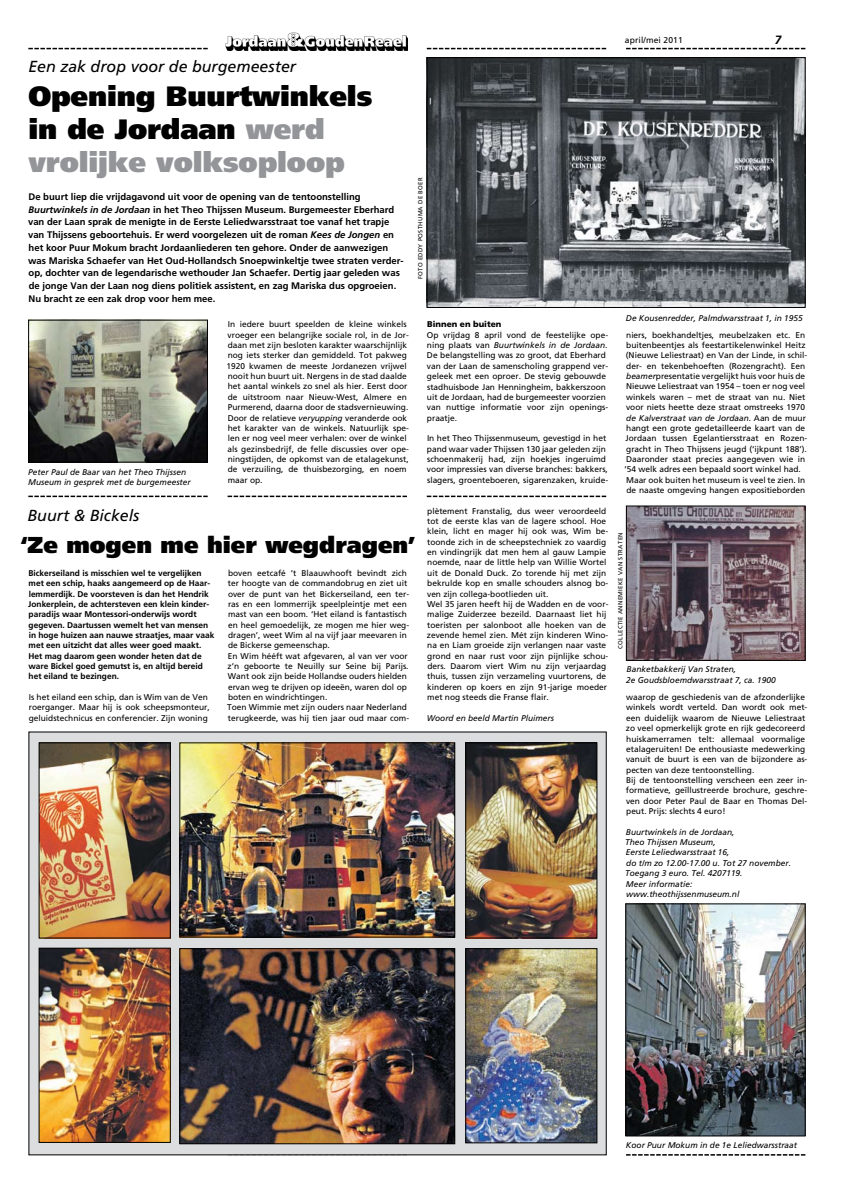
<style>
.page{position:relative;width:848px;height:1191px;background:#fff}
.page>*{position:absolute;margin:0;border:0;box-sizing:border-box;transform-origin:0 0}
.t1{font:900 28px/33px "Frutiger LT Std";letter-spacing:-.005em;color:#000}
.t2{font:900 23px "Frutiger LT Std";color:#000}
.t3{font:italic 16px "Frutiger LT Std";color:#000}
.t4{font:italic 700 12px "Frutiger LT Std";color:#000}
.t5{font:700 9.5px/12.7px "Frutiger LT Std";color:#000}
.t6{font:8.5px "Frutiger LT Std";letter-spacing:.015em;color:#000}
.t7{font:8.4px/10.4px "Frutiger LT Std";color:#000}
.t8{font:700 8.4px/10.4px "Frutiger LT Std";color:#000}
.t9{font:italic 8.4px/10.4px "Frutiger LT Std";color:#000}
.t10{font:900 8.4px "Frutiger LT Std";color:#000}
.t11{font:6px "Frutiger LT Std";letter-spacing:.05em;color:#000}
.s1{color:#939598}
.s2{font-style:italic}
</style>
<div class="page">
<svg style="left:427px;top:48px;width:179px;height:1px"></svg>
<svg style="left:626px;top:48px;width:179px;height:1px"></svg>
<svg style="left:28px;top:48px;width:180px;height:1px"></svg>
<div style="left:218px;top:29px;width:198px;height:24px;background:linear-gradient(to right,#fff,#fff)"></div>
<img style="left:226px;top:32px;width:181px;height:18px">
<svg style="left:427px;top:495px;width:179px;height:2px"></svg>
<svg style="left:626px;top:1154px;width:179px;height:1px"></svg>
<svg style="left:28px;top:495px;width:180px;height:2px"></svg>
<svg style="left:227px;top:495px;width:180px;height:2px"></svg>
<div style="left:29px;top:731px;width:577px;height:424px;background:#dcddde"></div>
<img style="left:41px;top:744px;width:127px;height:192px">
<div style="left:39px;top:742px;width:131px;height:196px;border:1px solid #000"></div>
<img style="left:467px;top:744px;width:128px;height:192px">
<div style="left:465px;top:742px;width:132px;height:196px;border:1px solid #000"></div>
<img style="left:181px;top:950px;width:272px;height:192px">
<div style="left:179px;top:948px;width:276px;height:196px;border:1px solid #000"></div>
<img style="left:181px;top:744px;width:272px;height:191px">
<div style="left:179px;top:742px;width:276px;height:195px;border:1px solid #000"></div>
<img style="left:41px;top:950px;width:127px;height:190px">
<div style="left:39px;top:948px;width:131px;height:194px;border:1px solid #000"></div>
<img style="left:467px;top:950px;width:128px;height:191px">
<div style="left:465px;top:948px;width:132px;height:195px;border:1px solid #000"></div>
<img style="left:628px;top:508px;width:175px;height:150px">
<img style="left:30px;top:322px;width:176px;height:138px">
<div style="left:28px;top:320px;width:180px;height:142px;border:1px solid #000"></div>
<img style="left:429px;top:59px;width:374px;height:247px">
<div style="left:427px;top:57px;width:378px;height:251px;border:1px solid #000"></div>
<img style="left:627px;top:905px;width:176px;height:229px">
<div style="left:625px;top:903px;width:180px;height:233px;border:1px solid #000"></div>
<h3 class="t3" style="left:28px;top:57px;width:269px">Een zak drop voor de burgemeester</h3>
<h1 class="t1" style="left:28px;top:80px;width:345px">Opening Buurtwinkels in de Jordaan <span class="s1">werd vrolijke volksoploop</span></h1>
<p class="t5" style="left:28px;top:190px;width:377px">De buurt liep die vrijdagavond uit voor de opening van de tentoonstelling <span class="s2">Buurtwinkels in de Jordaan</span> in het Theo Thijssen Museum. Burgemeester Eberhard van der Laan sprak de menigte in de Eerste Leliedwarsstraat toe vanaf het trapje van Thijssens geboortehuis. Er werd voorgelezen uit de roman <span class="s2">Kees de Jongen</span> en het koor Puur Mokum bracht Jordaanliederen ten gehore. Onder de aanwezigen was Mariska Schaefer van Het Oud-Hollandsch Snoepwinkeltje twee straten verder&shy;op, dochter van de legendarische wethouder Jan Schaefer. Dertig jaar geleden was de jonge Van der Laan nog diens politiek assistent, en zag Mariska dus opgroeien.<br>Nu bracht ze een zak drop voor hem mee.</p>
<p class="t11" style="left:417px;top:279px;width:103px;rotate:-90deg">FOTO EDDY POSTHUMA DE BOER</p>
<p class="t9" style="left:28px;top:466px;width:164px">Peter Paul de Baar van het Theo Thijssen<br>Museum in gesprek met de burgemeester</p>
<p class="t7" style="left:227px;top:319px;width:184px">In iedere buurt speelden de kleine winkels vroeger een belangrijke sociale rol, in de Jor&shy;daan met zijn besloten karakter waarschijnlijk nog iets sterker dan gemiddeld. Tot pakweg 1920 kwamen de meeste Jordanezen vrijwel nooit hun buurt uit. Nergens in de stad daalde het aantal winkels zo snel als hier. Eerst door de uitstroom naar Nieuw-West, Almere en Purmerend, daarna door de stadsvernieuwing.<br>Door de relatieve <span class="s2">veryupping</span> veranderde ook het karakter van de winkels. Natuurlijk spe&shy;len er nog veel meer verhalen: over de winkel als gezinsbedrijf, de felle discussies over ope&shy;ningstijden, de opkomst van de etalagekunst, de verzuiling, de thuisbezorging, en noem maar op.</p>
<p class="t10" style="left:427px;top:319px;width:76px">Binnen en buiten</p>
<p class="t7" style="left:427px;top:330px;width:183px">Op vrijdag 8 april vond de feestelijke ope&shy;ning plaats van <span class="s2">Buurtwinkels in de Jordaan</span>.<br>De belangstelling was zo groot, dat Eberhard van der Laan de samenscholing grappend ver&shy;geleek met een oproer. De stevig gebouwde stadhuisbode Jan Henningheim, bakkerszoon uit de Jordaan, had de burgemeester voorzien van nuttige informatie voor zijn openings&shy;praatje.</p>
<p class="t7" style="left:427px;top:433px;width:183px">In het Theo Thijssenmuseum, gevestigd in het pand waar vader Thijssen 130 jaar geleden zijn schoenmakerij had, zijn hoekjes ingeruimd voor impressies van diverse branches: bakkers, slagers, groenteboeren, sigarenzaken, kruide-</p>
<h3 class="t3" style="left:27px;top:506px;width:114px">Buurt &amp; Bickels</h3>
<h2 class="t2" style="left:20px;top:531px;width:396px">‘Ze mogen me hier wegdragen’</h2>
<p class="t8" style="left:28px;top:568px;width:188px">Bickerseiland is misschien wel te vergelijken met een schip, haaks aangemeerd op de Haar&shy;lemmerdijk. De voorsteven is dan het Hendrik Jonkerplein, de achtersteven een klein kinder&shy;paradijs waar Montessori-onderwijs wordt gegeven. Daartussen wemelt het van mensen in hoge huizen aan nauwe straatjes, maar vaak met een uitzicht dat alles weer goed maakt.<br>Het mag daarom geen wonder heten dat de ware Bickel goed gemutst is, en altijd bereid het eiland te bezingen.</p>
<p class="t7" style="left:29px;top:692px;width:182px">Is het eiland een schip, dan is Wim van de Ven roerganger. Maar hij is ook scheepsmonteur, geluidstechnicus en conferencier. Zijn woning</p>
<p class="t7" style="left:227px;top:568px;width:183px">boven eetcafé ’t Blaauwhooft bevindt zich ter hoogte van de commandobrug en ziet uit over de punt van het Bickerseiland, een ter&shy;ras en een lommerrijk speelpleintje met een mast van een boom. ‘Het eiland is fantastisch en heel gemoedelijk, ze mogen me hier weg&shy;dragen’, weet Wim al na vijf jaar meevaren in de Bickerse gemeenschap.<br>En Wim hééft wat afgevaren, al van ver voor z’n geboorte te Neuilly sur Seine bij Parijs.<br>Want ook zijn beide Hollandse ouders hielden ervan weg te drijven op ideeën, waren dol op boten en windrichtingen.<br>Toen Wimmie met zijn ouders naar Nederland terugkeerde, was hij tien jaar oud maar com-</p>
<p class="t7" style="left:427px;top:505px;width:183px">plètement Franstalig, dus weer veroordeeld tot de eerste klas van de lagere school. Hoe klein, licht en mager hij ook was, Wim be&shy;toonde zich in de scheepstechniek zo vaardig en vindingrijk dat men hem al gauw Lampie noemde, naar de little help van Willie Wortel uit de Donald Duck. Zo torende hij met zijn bekrulde kop en smalle schouders alsnog bo&shy;ven zijn collega-bootlieden uit.<br>Wel 35 jaren heeft hij de Wadden en de voor&shy;malige Zuiderzee bezeild. Daarnaast liet hij toeristen per salonboot alle hoeken van de zevende hemel zien. Mét zijn kinderen Wino&shy;na en Liam groeide zijn verlangen naar vaste grond en naar rust voor zijn pijnlijke schou&shy;ders. Daarom viert Wim nu zijn verjaardag thuis, tussen zijn verzameling vuurtorens, de kinderen op koers en zijn 91-jarige moeder met nog steeds die Franse flair.</p>
<p class="t9" style="left:427px;top:713px;width:129px">Woord en beeld Martin Pluimers</p>
<p class="t6" style="left:625px;top:36px;width:59px">april/mei 2011</p>
<h3 class="t4" style="left:774px;top:33px;width:8px">7</h3>
<p class="t9" style="left:626px;top:312px;width:178px">De Kousenredder, Palmdwarsstraat 1, in 1955</p>
<p class="t7" style="left:624px;top:329px;width:184px">niers, boekhandeltjes, meubelzaken etc. En buitenbeentjes als feestartikelenwinkel Heitz (Nieuwe Leliestraat) en Van der Linde, in schil&shy;der- en tekenbehoeften (Rozengracht). Een <span class="s2">beamer</span>presentatie vergelijkt huis voor huis de Nieuwe Leliestraat van 1954 – toen er nog veel winkels waren – met de straat van nu. Niet voor niets heette deze straat omstreeks 1970 <span class="s2">de Kalverstraat van de Jordaan</span>. Aan de muur hangt een grote gedetailleerde kaart van de Jordaan tussen Egelantiersstraat en Rozen&shy;gracht in Theo Thijssens jeugd (‘ijkpunt 188’).<br>Daaronder staat precies aangegeven wie in ’54 welk adres een bepaald soort winkel had.<br>Maar ook buiten het museum is veel te zien. In de naaste omgeving hangen expositieborden</p>
<p class="t11" style="left:617px;top:648px;width:118px;rotate:-90deg">COLLECTIE ANNEMIEKE VAN STRATEN</p>
<p class="t9" style="left:626px;top:664px;width:151px">Banketbakkerij Van Straten,<br>2e Goudsbloemdwarsstraat 7, ca. 1900</p>
<p class="t7" style="left:626px;top:692px;width:183px">waarop de geschiedenis van de afzonderlijke winkels wordt verteld. Dan wordt ook met&shy;een duidelijk waarom de Nieuwe Leliestraat zo veel opmerkelijk grote en rijk gedecoreerd huiskamerramen telt: allemaal voormalige etalageruiten! De enthousiaste medewerking vanuit de buurt is een van de bijzondere as&shy;pecten van deze tentoonstelling.<br>Bij de tentoonstelling verscheen een zeer in&shy;formatieve, geïllustreerde brochure, geschre&shy;ven door Peter Paul de Baar en Thomas Del&shy;peut. Prijs: slechts 4 euro!</p>
<p class="t9" style="left:625px;top:826px;width:167px">Buurtwinkels in de Jordaan,<br>Theo Thijssen Museum,<br>Eerste Leliedwarsstraat 16,<br>do t/m zo 12.00-17.00 u. Tot 27 november.<br>Toegang 3 euro. Tel. 4207119.<br>Meer informatie: www.theothijssenmuseum.nl</p>
<p class="t9" style="left:626px;top:1140px;width:173px">Koor Puur Mokum in de 1e Leliedwarsstraat</p>
</div>
